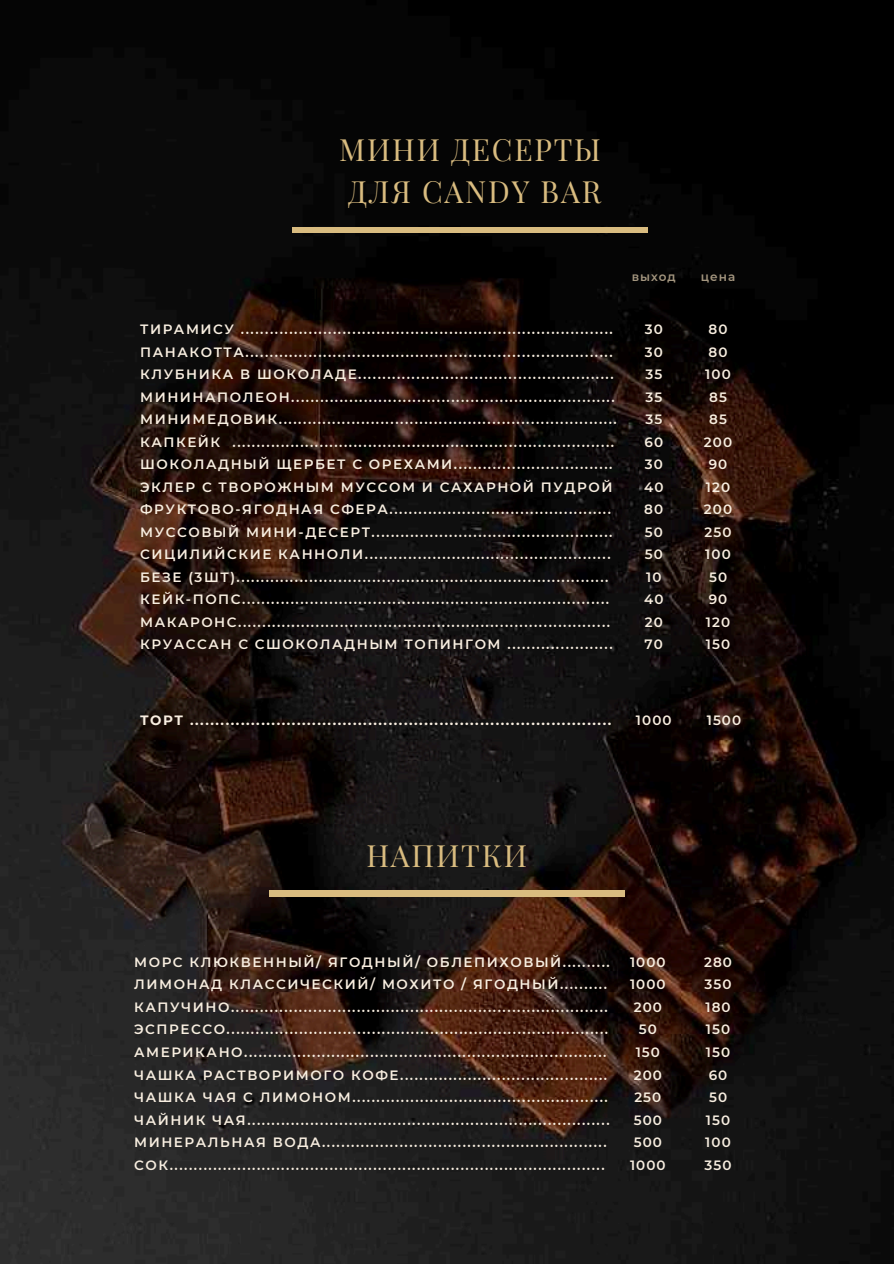
<style>
.page{position:relative;width:894px;height:1264px;background:#fff}
.page>*{position:absolute;margin:0;border:0;box-sizing:border-box;transform-origin:0 0}
.t1{font:30px/41.7px "Playfair Display";letter-spacing:.06em;color:#d9bc80;text-align:center}
.t2{font:600 13.5px/22.5px "Montserrat";letter-spacing:.115em;color:#f8eee0}
.t3{font:600 13.5px/22.5px "Montserrat";letter-spacing:.08em;color:#f8eee0;text-align:center}
.t4{font:700 13.5px "Montserrat";color:#f8eee0}
.t5{font:600 12px "Montserrat";letter-spacing:.08em;color:#a4967f}
</style>
<div class="page">
<img style="left:0;top:0;width:893px;height:1263px">
<div style="left:269px;top:890px;width:355px;height:6px;background:#d9bc80"></div>
<div style="left:292px;top:227px;width:355px;height:6px;background:#d9bc80"></div>
<h1 class="t1" style="left:339px;top:128px;width:263px">МИНИ ДЕСЕРТЫ<br>ДЛЯ CANDY BAR</h1>
<p class="t5" style="left:631px;top:269px;width:45px">выход</p>
<p class="t5" style="left:700px;top:269px;width:36px">цена</p>
<p class="t2" style="left:140px;top:318px;width:478px">ТИРАМИСУ .............................................................................<br>ПАНАКОТТА............................................................................<br>КЛУБНИКА В ШОКОЛАДЕ.....................................................<br>МИНИНАПОЛЕОН...................................................................<br>МИНИМЕДОВИК......................................................................<br>КАПКЕЙК ...............................................................................<br>ШОКОЛАДНЫЙ ЩЕРБЕТ С ОРЕХАМИ.................................<br>ЭКЛЕР С ТВОРОЖНЫМ МУССОМ И САХАРНОЙ ПУДРОЙ ФРУКТОВО-ЯГОДНАЯ СФЕРА..............................................<br>МУССОВЫЙ МИНИ-ДЕСЕРТ..................................................<br>СИЦИЛИЙСКИЕ КАННОЛИ...................................................<br>БЕЗЕ (3ШТ).............................................................................<br>КЕЙК-ПОПС............................................................................<br>МАКАРОНС.............................................................................<br>КРУАССАН С СШОКОЛАДНЫМ ТОПИНГОМ ......................</p>
<p class="t3" style="left:644px;top:318px;width:21px;text-align:left">30<br>30<br>35<br>35<br>35<br>60<br>30<br>40<br>80<br>50<br>50<br>10<br>40<br>20<br>70</p>
<p class="t3" style="left:703px;top:318px;width:30px">80<br>80<br>100<br>85<br>85<br>200<br>90<br>120<br>200<br>250<br>100<br>50<br>90<br>120<br>150</p>
<p class="t4" style="left:140px;top:711px;width:472px">ТОРТ ...................................................................................</p>
<p class="t2" style="left:635px;top:708px;width:37px">1000</p>
<p class="t2" style="left:706px;top:708px;width:36px">1500</p>
<h1 class="t1" style="left:366px;top:833px;width:162px">НАПИТКИ</h1>
<p class="t2" style="left:134px;top:950px;width:477px">МОРС КЛЮКВЕННЫЙ/ ЯГОДНЫЙ/ ОБЛЕПИХОВЫЙ..........<br>ЛИМОНАД КЛАССИЧЕСКИЙ/ МОХИТО / ЯГОДНЫЙ..........<br>КАПУЧИНО..............................................................................<br>ЭСПРЕССО...............................................................................<br>АМЕРИКАНО...........................................................................<br>ЧАШКА РАСТВОРИМОГО КОФЕ...........................................<br>ЧАШКА ЧАЯ С ЛИМОНОМ.....................................................<br>ЧАЙНИК ЧАЯ...........................................................................<br>МИНЕРАЛЬНАЯ ВОДА...........................................................<br>СОК..........................................................................................</p>
<p class="t3" style="left:630px;top:950px;width:37px">1000<br>1000<br>200<br>50<br>150<br>200<br>250<br>500<br>500<br>1000</p>
<p class="t3" style="left:704px;top:950px;width:29px">280<br>350<br>180<br>150<br>150<br>60<br>50<br>150<br>100<br>350</p>
</div>
